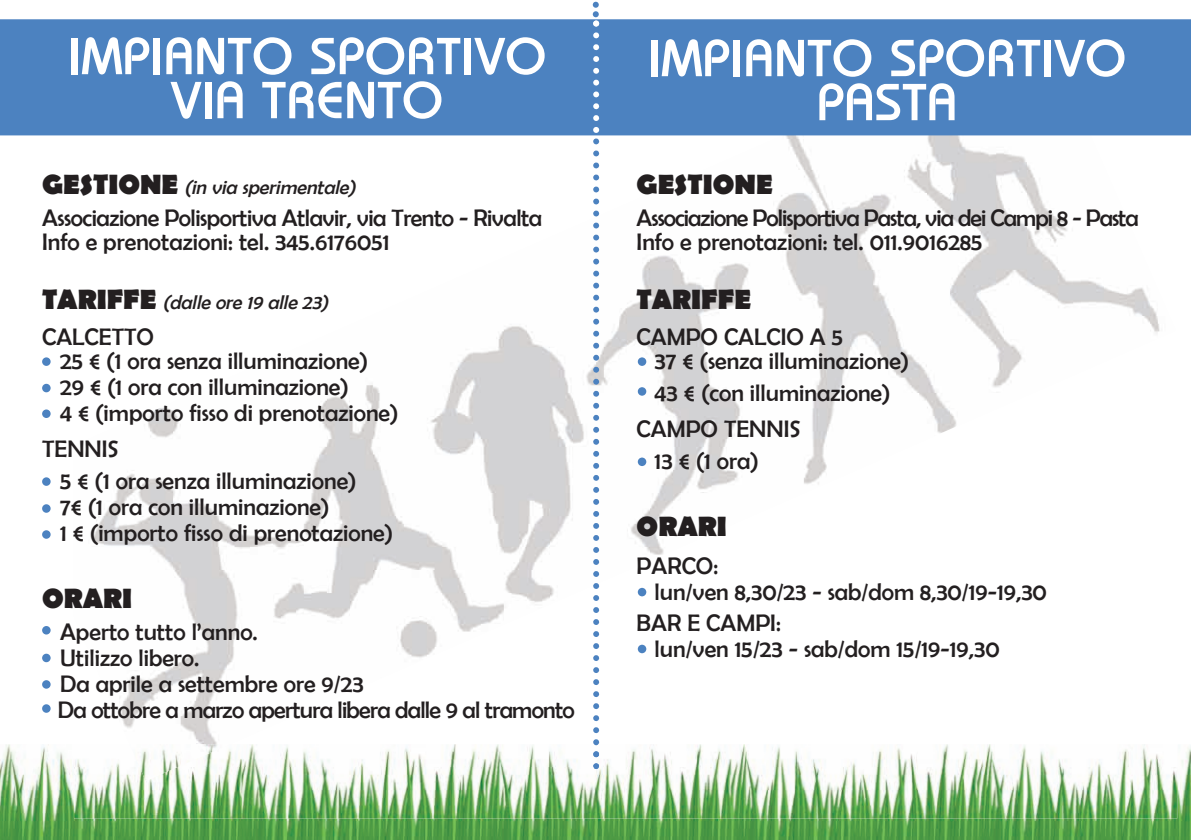
<style>
.page{position:relative;width:1191px;height:840px;background:#fff}
.page>*{position:absolute;margin:0;border:0;box-sizing:border-box;transform-origin:0 0}
.t1{font:700 50px/44px "Bimini";letter-spacing:.05em;color:#fff;text-align:center}
.t2{font:700 28px "Berlin Sans FB";color:#231f20}
.t3{font:24px/26px "Berlin Sans FB";color:#231f20}
.t4{font:24px/24px "Berlin Sans FB";letter-spacing:-.02em;color:#231f20}
.t5{font:24px/24px "Berlin Sans FB";letter-spacing:-.04em;color:#231f20}
.t6{font:italic 20px "Berlin Sans FB";color:#231f20}
.s1{font-weight:700;font-style:normal;font-size:28px}
</style>
<div class="page">
<img style="left:74px;top:135px;width:1101px;height:609px">
<div style="left:42px;top:357px;width:9px;height:9px;background:#4c82c0;border-radius:50%"></div>
<div style="left:638px;top:357px;width:8px;height:9px;background:#4c82c0;border-radius:50%"></div>
<div style="left:638px;top:387px;width:8px;height:9px;background:#4c82c0;border-radius:50%"></div>
<div style="left:638px;top:457px;width:8px;height:9px;background:#4c82c0;border-radius:50%"></div>
<div style="left:638px;top:588px;width:8px;height:8px;background:#4c82c0;border-radius:50%"></div>
<div style="left:638px;top:644px;width:8px;height:9px;background:#4c82c0;border-radius:50%"></div>
<div style="left:42px;top:384px;width:9px;height:8px;background:#4c82c0;border-radius:50%"></div>
<div style="left:42px;top:409px;width:9px;height:9px;background:#4c82c0;border-radius:50%"></div>
<div style="left:42px;top:477px;width:9px;height:9px;background:#4c82c0;border-radius:50%"></div>
<div style="left:42px;top:626px;width:9px;height:8px;background:#4c82c0;border-radius:50%"></div>
<div style="left:42px;top:653px;width:9px;height:9px;background:#4c82c0;border-radius:50%"></div>
<div style="left:42px;top:680px;width:9px;height:8px;background:#4c82c0;border-radius:50%"></div>
<div style="left:42px;top:704px;width:9px;height:8px;background:#4c82c0;border-radius:50%"></div>
<div style="left:42px;top:504px;width:9px;height:9px;background:#4c82c0;border-radius:50%"></div>
<div style="left:42px;top:530px;width:9px;height:9px;background:#4c82c0;border-radius:50%"></div>
<div style="left:0;top:19px;width:1191px;height:116px;background:#4c82c0"></div>
<img style="left:0;top:744px;width:1191px;height:96px">
<img style="left:74px;top:744px;width:1103px;height:74px">
<img style="left:130px;top:744px;width:100px;height:37px">
<svg style="left:593px;top:2px;width:6px;height:767px"></svg>
<h1 class="t1" style="left:69px;top:34px;width:478px">IMPIANTO SPORTIVO<br>VIA TRENTO</h1>
<h1 class="t1" style="left:649px;top:36px;width:478px">IMPIANTO SPORTIVO<br>PASTA</h1>
<p class="t6" style="left:42px;top:176px;width:315px"><span class="s1">g E S T I O n E</span> (in via sperimentale)</p>
<p class="t4" style="left:42px;top:205px;width:502px">Associazione Polisportiva Atlavir, via Trento - Rivalta<br>Info e prenotazioni: tel. 345.6176051</p>
<p class="t6" style="left:42px;top:291px;width:287px"><span class="s1">T A R I F F E</span> (dalle ore 19 alle 23)</p>
<p class="t3" style="left:60px;top:324px;width:340px;line-height:25.4px;text-indent:-18px">CALCETTO<br>25 € (1 ora senza illuminazione)<br>29 € (1 ora con illuminazione)<br>4 € (importo fisso di prenotazione)</p>
<p class="t3" style="left:60px;top:433px;width:298px;line-height:31.6px;text-indent:-18px">TENNIS<br>5 € (1 ora senza illuminazione)</p>
<p class="t3" style="left:60px;top:494px;width:335px">7€ (1 ora con illuminazione)<br>1 € (importo fisso di prenotazione)</p>
<p class="t2" style="left:42px;top:583px;width:92px">ORARI</p>
<p class="t3" style="left:58px;top:619px;width:518px">Aperto tutto l’anno.<br>Utilizzo libero.<br>Da aprile a settembre ore 9/23<br>Da ottobre a marzo apertura libera dalle 9 al tramonto</p>
<p class="t2" style="left:636px;top:168px;width:138px">gESTIOnE</p>
<p class="t5" style="left:636px;top:205px;width:504px">Associazione Polisportiva Pasta, via dei Campi 8 - Pasta<br>Info e prenotazioni: tel. 011.9016285</p>
<p class="t2" style="left:636px;top:284px;width:116px">TARIFFE</p>
<p class="t3" style="left:654px;top:325px;width:256px;line-height:24px;text-indent:-18px">CAMPO CALCIO A 5<br>37 € (senza illuminazione)</p>
<p class="t3" style="left:636px;top:375px;width:255px;line-height:36px;text-indent:18px">43 € (con illuminazione)<br>CAMPO TENNIS</p>
<p class="t3" style="left:654px;top:447px;width:106px">13 € (1 ora)</p>
<p class="t2" style="left:636px;top:510px;width:92px">ORARI</p>
<p class="t3" style="left:654px;top:552px;width:394px;text-indent:-18px">PARCO:<br>lun/ven 8,30/23 - sab/dom 8,30/19-19,30</p>
<p class="t3" style="left:654px;top:610px;width:346px;text-indent:-18px">BAR E CAMPI:<br>lun/ven 15/23 - sab/dom 15/19-19,30</p>
</div>
